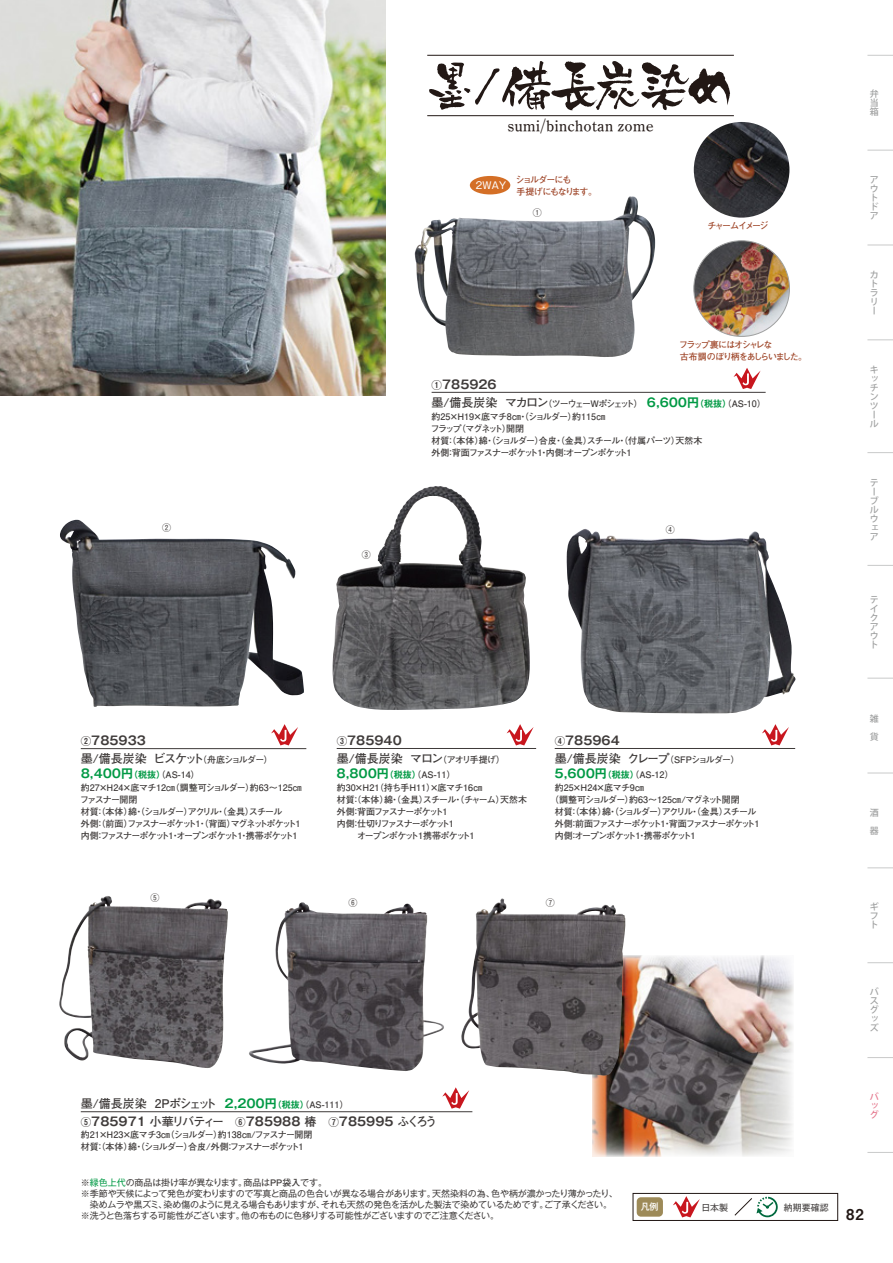
<style>
.page{position:relative;width:893px;height:1263px;background:#fff}
.page>*{position:absolute;margin:0;border:0;box-sizing:border-box;transform-origin:0 0}
.t1{font:52.35px "Kyo Madoka Kana B";letter-spacing:-.115em;color:#221815}
.t2{font:15.75px "DNP Shuei Y Min Std M";color:#221815}
.t3{font:15px "Midashi Go Pro MB31";color:#221815}
.t4{font:700 12px "Futo Go B101 Pr 6 N";letter-spacing:-.05em;color:#3e3a39}
.t5{font:700 12px "Gothic MB101 Pr 6 De";color:#3e3a39}
.t6{font:700 12px "Futo Go B101 Pr 6 N";letter-spacing:-.095em;color:#3e3a39}
.t7{font:9.75px "Gothic MB101 Pr 6";color:#fff}
.t8{font:700 9px/12px "Futo Go B101 Pr 6 N";letter-spacing:-.105em;color:#3e3a39}
.t9{font:9px "Gothic MB101 Pr 6";letter-spacing:-.025em;color:#3e3a39}
.t10{font:700 9px/13.5px "Futo Go B101 Pr 6 N";letter-spacing:-.085em;color:#3e3a39}
.t11{font:700 9px/13.5px "Futo Go B101 Pr 6 N";color:#3e3a39}
.t12{font:700 9px/12px "Futo Go B101 Pr 6 N";letter-spacing:-.12em;color:#3e3a39}
.t13{font:9px "Gothic MB101 Pr 6";letter-spacing:-.05em;color:#3e3a39}
.t14{font:500 9px/9px "Koz Go Pr 6 N";color:#9fa0a0;text-align:justify}
.t15{font:700 9px/12px "Futo Go B101 Pr 6 N";letter-spacing:-.14em;color:#9f4629}
.t16{font:700 9px "Futo Go B101 Pr 6 N";letter-spacing:-.165em;color:#9f4629}
.t17{font:500 9px/9px "Koz Go Pr 6 N";color:#e5788e;text-align:justify}
.t18{font:500 9px "Gothic MB101 Pr 6";color:#fff}
.s1{font-size:10.5px}
.s2{font-size:12px}
.s3{font-family:"Gothic MB101 Pr 6 De";font-size:12px;color:#094}
.s4{font-family:"Gothic MB101 Pr 6 De";color:#094}
.s5{font-size:9px}
.s6{font-family:"Gothic MB101 Pr 6 De";font-size:9px;color:#094}
.s7{font-family:"Futo Go B101 Pr 6 N"}
.s8{color:#094}
.s9{font-family:"Futo Go B101 Pr 6 N";font-weight:700}
</style>
<div class="page">
<svg style="left:867px;top:55px;width:26px;height:1px"></svg>
<svg style="left:867px;top:150px;width:26px;height:1px"></svg>
<svg style="left:867px;top:245px;width:26px;height:1px"></svg>
<svg style="left:867px;top:1152px;width:26px;height:1px"></svg>
<svg style="left:867px;top:339px;width:26px;height:1px"></svg>
<svg style="left:867px;top:565px;width:26px;height:1px"></svg>
<svg style="left:867px;top:452px;width:26px;height:1px"></svg>
<svg style="left:867px;top:678px;width:26px;height:1px"></svg>
<svg style="left:867px;top:773px;width:26px;height:1px"></svg>
<svg style="left:867px;top:867px;width:26px;height:1px"></svg>
<svg style="left:867px;top:962px;width:26px;height:1px"></svg>
<svg style="left:867px;top:1057px;width:26px;height:1px"></svg>
<img style="left:0;top:0;width:385px;height:396px">
<img style="left:414px;top:196px;width:241px;height:161px">
<img style="left:592px;top:955px;width:201px;height:201px">
<div style="left:470px;top:176px;width:40px;height:18px;background:#d46f26;border-radius:50%"></div>
<hr style="left:432px;top:392px;width:334px;height:1px;background:#3e3a39">
<img style="left:694px;top:122px;width:95px;height:96px;border-radius:48px">
<hr style="left:337px;top:748px;width:199px;height:1px;background:#3e3a39">
<hr style="left:81px;top:748px;width:225px;height:1px;background:#3e3a39">
<img style="left:249px;top:902px;width:195px;height:169px">
<img style="left:461px;top:898px;width:164px;height:178px">
<hr style="left:81px;top:1111px;width:391px;height:1px;background:#3e3a39">
<img style="left:694px;top:241px;width:95px;height:95px;border-radius:48px">
<hr style="left:427px;top:115px;width:307px;height:1px;background:#221815">
<hr style="left:427px;top:55px;width:307px;height:1px;background:#221815">
<hr style="left:555px;top:748px;width:240px;height:1px;background:#3e3a39">
<img style="left:333px;top:486px;width:197px;height:224px">
<img style="left:60px;top:522px;width:244px;height:185px">
<img style="left:567px;top:529px;width:229px;height:184px">
<img style="left:59px;top:896px;width:169px;height:172px">
<div style="left:633px;top:1193px;width:205px;height:28px;border:1px solid #221815"></div>
<svg style="left:673px;top:1196px;width:27px;height:21px"></svg>
<div style="left:637px;top:1197px;width:26px;height:20px;background:#9d8a58;border-radius:4px"></div>
<svg style="left:734px;top:1197px;width:44px;height:20px"></svg>
<svg style="left:733px;top:368px;width:28px;height:21px"></svg>
<svg style="left:271px;top:724px;width:27px;height:21px"></svg>
<svg style="left:442px;top:1087px;width:27px;height:22px"></svg>
<svg style="left:507px;top:724px;width:27px;height:21px"></svg>
<svg style="left:762px;top:724px;width:27px;height:21px"></svg>
<h1 class="t1" style="left:425px;top:60px;width:314px">墨/備長炭染め</h1>
<h2 class="t2" style="left:507px;top:115px;width:148px">sumi/binchotan zome</h2>
<p class="t7" style="left:474px;top:177px;width:35px">２ＷＡＹ</p>
<p class="t15" style="left:516px;top:173px;width:83px">ショルダーにも<br>手提げにもなります。</p>
<p class="t9" style="left:533px;top:205px;width:10px">①</p>
<p class="t16" style="left:707px;top:218px;width:63px">チャームイメージ</p>
<p class="t15" style="left:679px;top:339px;width:129px">フラップ裏にはオシャレな<br>古布調のぼり柄をあしらいました。</p>
<h3 class="t5" style="left:432px;top:374px;width:67px"><span class="s1">①</span>785926</h3>
<p class="t10" style="left:432px;top:396px;width:336px"><span class="s2">墨/備長炭染 マカロン</span>（ツーウェーWポシェット）　<span class="s3">6,6００円</span><span class="s4">（税抜）</span>（AS-10）約25×H19×底マチ8㎝・（ショルダー）約115㎝</p>
<p class="t8" style="left:431px;top:422px;width:273px">フラップ（マグネット）開閉<br>材質：（本体）綿・（ショルダー）合皮・（金具）スチール・（付属パーツ）天然木外側：背面ファスナーポケット1・内側：オープンポケット1</p>
<p class="t9" style="left:162px;top:520px;width:10px">②</p>
<p class="t9" style="left:666px;top:522px;width:10px">④</p>
<p class="t9" style="left:362px;top:547px;width:10px">③</p>
<p class="t14" style="left:870px;top:90px;width:10px">弁当箱</p>
<p class="t14" style="left:870px;top:176px;width:10px">アウトドア</p>
<p class="t14" style="left:870px;top:270px;width:9px">カトラリー</p>
<p class="t14" style="left:870px;top:365px;width:10px;text-align:left">キッチンツール</p>
<p class="t14" style="left:870px;top:478px;width:10px;text-align:left">テーブルウェア</p>
<p class="t14" style="left:870px;top:596px;width:10px">テイクアウト</p>
<h3 class="t5" style="left:81px;top:730px;width:67px"><span class="s1">②</span>785933</h3>
<h3 class="t6" style="left:81px;top:749px;width:194px">墨/備長炭染 ビスケット<span class="s5">（舟底ショルダー）</span></h3>
<p class="t11" style="left:79px;top:767px;width:224px"><span class="s3">８,4００円</span><span class="s4">（税抜）</span>（AS-14）<br>約27×H24×底マチ12㎝（調整可ショルダー）約63～125㎝</p>
<p class="t12" style="left:80px;top:794px;width:222px">ファスナー開閉<br>材質：（本体）綿・（ショルダー）アクリル・（金具）スチール<br>外側：（前面）ファスナーポケット1・（背面）マグネットポケット1内側：ファスナーポケット1・オープンポケット1・携帯ポケット1</p>
<p class="t9" style="left:150px;top:890px;width:10px">⑤</p>
<h3 class="t5" style="left:337px;top:730px;width:67px"><span class="s1">③</span>785940</h3>
<h3 class="t4" style="left:337px;top:749px;width:170px">墨/備長炭染 マロン<span class="s5">（アオリ手提げ）</span></h3>
<p class="t11" style="left:335px;top:767px;width:149px"><span class="s3">８,8００円</span><span class="s4">（税抜）</span>（AS-11）約30×H21（持ち手H11）×底マチ16㎝</p>
<p class="t8" style="left:337px;top:793px;width:192px">材質：（本体）綿・（金具）スチール・（チャーム）天然木外側：背面ファスナーポケット1<br>内側：仕切りファスナーポケット1<br>　　 オープンポケット1携帯ポケット1</p>
<h3 class="t5" style="left:555px;top:730px;width:67px"><span class="s1">④</span>785964</h3>
<h3 class="t4" style="left:555px;top:749px;width:187px">墨/備長炭染 クレープ<span class="s5">（SFPショルダー）</span></h3>
<p class="t11" style="left:553px;top:767px;width:122px"><span class="s3">５,6００円</span><span class="s4">（税抜）</span>（AS-12）約25×H24×底マチ9㎝</p>
<p class="t8" style="left:555px;top:793px;width:206px;text-indent:-5px">（調整可ショルダー）約63～125㎝/マグネット開閉<br>材質：（本体）綿・（ショルダー）アクリル・（金具）スチール外側：前面ファスナーポケット1・背面ファスナーポケット1内側：オープンポケット1・携帯ポケット1</p>
<p class="t9" style="left:348px;top:895px;width:10px">⑥</p>
<p class="t9" style="left:546px;top:895px;width:10px">⑦</p>
<p class="t14" style="left:870px;top:710px;width:10px;line-height:18px">雑貨</p>
<p class="t14" style="left:870px;top:804px;width:10px;line-height:18px">酒器</p>
<p class="t14" style="left:870px;top:902px;width:10px">ギフト</p>
<p class="t14" style="left:870px;top:987px;width:10px">バスグッズ</p>
<h3 class="t4" style="left:81px;top:1094px;width:269px">墨/備長炭染 2Pポシェット<span class="s4">２,2００円</span><span class="s6">（税抜）</span><span class="s5">（AS-111）</span></h3>
<h3 class="t5" style="left:81px;top:1111px;width:358px"><span class="s1">⑤</span>785971 <span class="s7">小華リバティー　</span><span class="s1">⑥</span>785988 <span class="s7">椿　</span><span class="s1">⑦</span>785995 <span class="s7">ふくろう</span></h3>
<p class="t10" style="left:81px;top:1128px;width:233px;line-height:12px">約21×H23×底マチ3㎝（ショルダー）約138㎝/ファスナー開閉材質：（本体）綿・（ショルダー）合皮/外側：ファスナーポケット1</p>
<p class="t9" style="left:81px;top:1175px;width:248px">※<span class="s8">緑色上代</span>の商品は掛け率が異なります。商品は<span class="s9">PP袋入</span>です。</p>
<p class="t9" style="left:81px;top:1186px;width:538px">※季節や天候によって発色が変わりますので写真と商品の色合いが異なる場合があります。天然染料の為、色や柄が濃かったり薄かったり、</p>
<p class="t9" style="left:90px;top:1197px;width:524px">染めムラや黒ズミ、染め傷のように見える場合もありますが、それも天然の発色を活かした製法で染めているためです。ご了承ください。</p>
<p class="t13" style="left:81px;top:1208px;width:420px">※洗うと色落ちする可能性がございます。他の布ものに色移りする可能性がございますのでご注意ください。</p>
<p class="t17" style="left:870px;top:1092px;width:10px">バッグ</p>
<p class="t18" style="left:641px;top:1199px;width:19px">凡例</p>
<p class="t9" style="left:702px;top:1200px;width:28px">日本製</p>
<p class="t9" style="left:784px;top:1200px;width:46px">納期要確認</p>
<h3 class="t3" style="left:846px;top:1202px;width:19px">82</h3>
</div>
